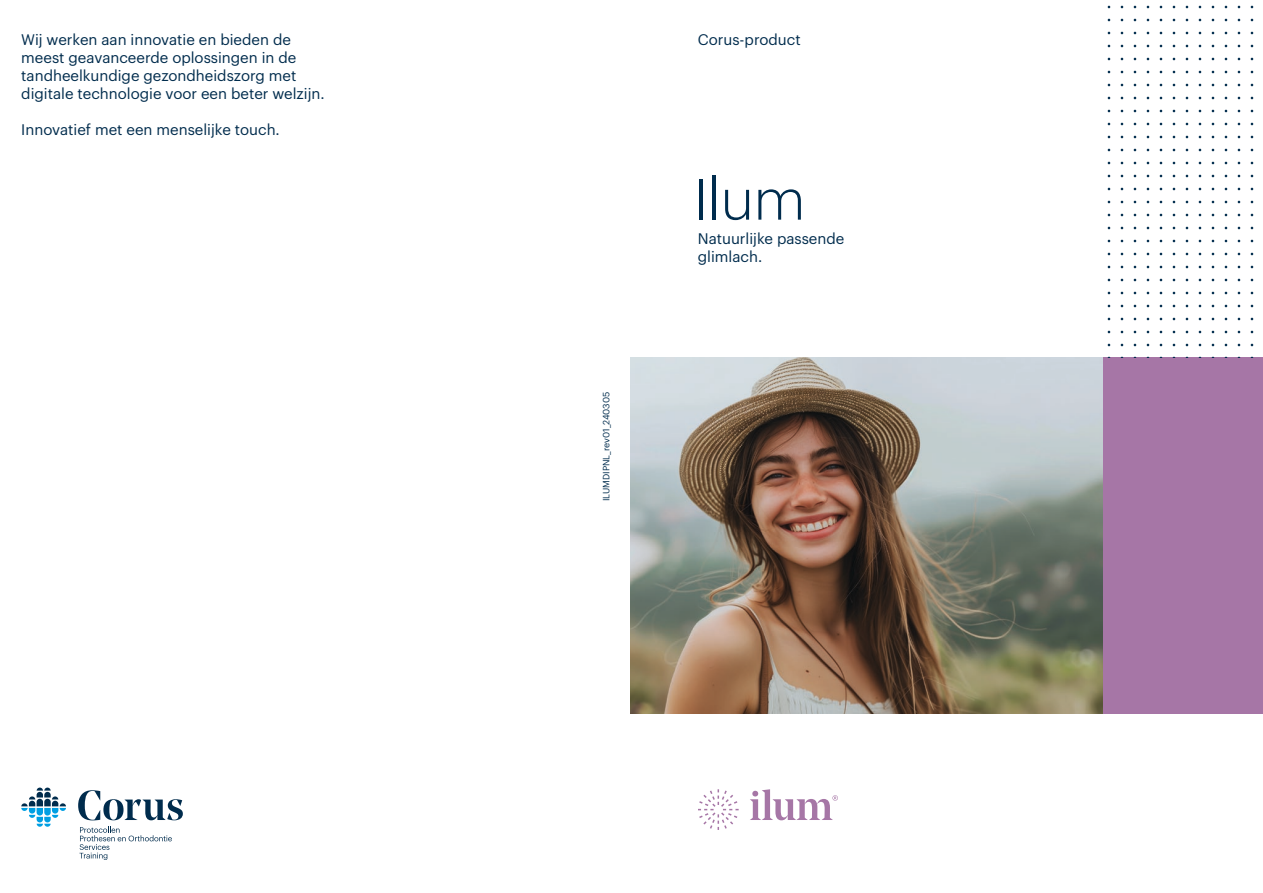
<style>
.page{position:relative;width:1263px;height:893px;background:#fff}
.page>*{position:absolute;margin:0;border:0;box-sizing:border-box;transform-origin:0 0}
.t1{font:300 57px "Graphik";color:#002c4d}
.t2{font:15px/18px "Graphik";color:#002c4d}
.t3{font:9px "Graphik";color:#002c4d}
</style>
<div class="page">
<img style="left:631px;top:357px;width:472px;height:357px">
<svg style="left:21px;top:788px;width:45px;height:39px"></svg>
<svg style="left:78px;top:790px;width:105px;height:30px"></svg>
<svg style="left:79px;top:827px;width:93px;height:33px"></svg>
<div style="left:1103px;top:357px;width:160px;height:357px;background:#a676a6"></div>
<svg style="left:1107px;top:5px;width:147px;height:352px"></svg>
<svg style="left:698px;top:789px;width:41px;height:41px"></svg>
<svg style="left:750px;top:789px;width:88px;height:31px"></svg>
<p class="t2" style="left:21px;top:29px;width:271px">Wij werken aan innovatie en bieden de</p>
<p class="t2" style="left:698px;top:29px;width:104px">Corus-product</p>
<p class="t2" style="left:21px;top:47px;width:305px">meest geavanceerde oplossingen in de tandheelkundige gezondheidszorg met digitale technologie voor een beter welzijn.</p>
<p class="t2" style="left:21px;top:119px;width:260px">Innovatief met een menselijke touch.</p>
<p class="t3" style="left:599px;top:501px;width:111px;rotate:-90deg">ILUMDIPNL_rev01_240305</p>
<h1 class="t1" style="left:694px;top:157px;width:113px">Ilum</h1>
<p class="t2" style="left:698px;top:228px;width:148px">Natuurlijke passende glimlach.</p>
</div>
